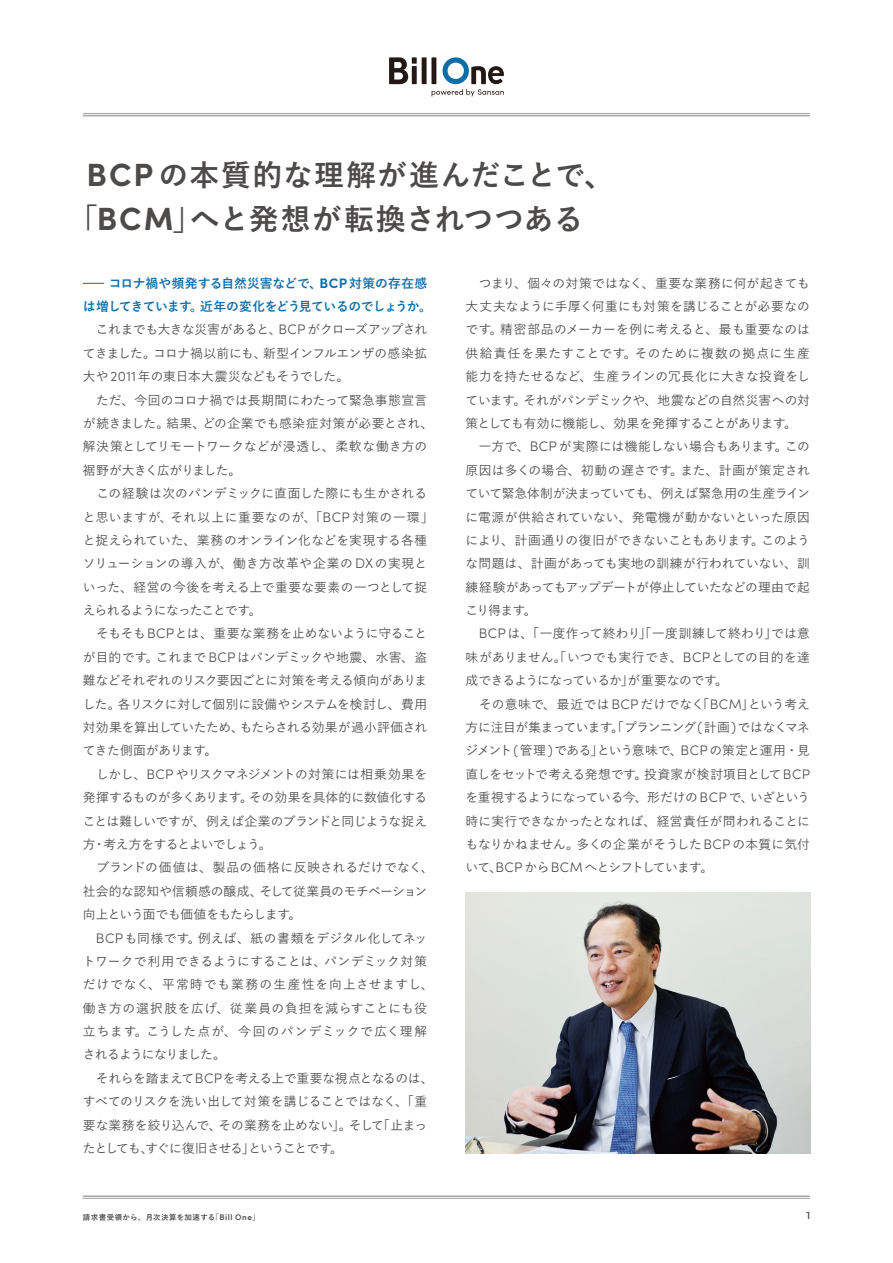
<style>
.page{position:relative;width:893px;height:1263px;background:#fff}
.page>*{position:absolute;margin:0;border:0;box-sizing:border-box;transform-origin:0 0}
.t1{font:700 29.7px/44.7px "Yu Go";letter-spacing:.035em;color:#4d4a4a}
.t2{font:500 12.75px/23.4px "Yu Go";letter-spacing:-.01em;color:#4c4b4b}
.t3{font:700 11.7px "Texta";color:#4c4b4b}
.t4{font:700 7.5px "Yu Go";letter-spacing:.065em;color:#4c4b4b}
.s1{font-family:"Sofia Pro";font-size:32.1px}
.s2{font-weight:700;color:#1170aa}
.s3{font-family:"Sofia Pro";font-weight:700;font-size:13.8px;color:#1170aa}
.s4{font-family:"Sofia Pro";font-weight:300;font-size:13.8px}
.s5{font-family:"Sofia Pro";font-weight:600;font-size:8.25px}
</style>
<div class="page">
<div style="left:422px;top:57px;width:5px;height:27px;background:#231816"></div>
<div style="left:431px;top:57px;width:5px;height:27px;background:#948e8d"></div>
<svg style="left:389px;top:57px;width:28px;height:27px"></svg>
<svg style="left:432px;top:57px;width:72px;height:40px"></svg>
<hr style="left:83px;top:113px;width:727px;height:1px;background:#a7a7a6">
<hr style="left:83px;top:115px;width:727px;height:1px;background:#a7a7a6">
<hr style="left:83px;top:1195px;width:727px;height:2px;background:#a7a7a6">
<hr style="left:83px;top:1198px;width:727px;height:1px;background:#a7a7a6">
<img style="left:466px;top:892px;width:344px;height:261px">
<svg style="left:83px;top:283px;width:21px;height:1px"></svg>
<h1 class="t1" style="left:68px;top:153px;width:547px;text-indent:19px"><span class="s1">BCP</span> の本質的な理解が進んだことで、「<span class="s1">BCM</span>」へと発想が転換されつつある</h1>
<p class="t2" style="left:83px;top:270px;width:352px;text-indent:26px"><span class="s2">コロナ禍や頻発する自然災害などで、</span><span class="s3">BCP</span> <span class="s2">対策の存在感は増してきています。近年の変化をどう見ているのでしょうか。</span>　これまでも大きな災害があると、<span class="s4">BCP</span> がクローズアップされてきました。コロナ禍以前にも、新型インフルエンザの感染拡大や<span class="s4">2011</span>年の東日本大震災などもそうでした。<br>　ただ、今回のコロナ禍では長期間にわたって緊急事態宣言が続きました。結果、どの企業でも感染症対策が必要とされ、解決策としてリモートワークなどが浸透し、柔軟な働き方の裾野が大きく広がりました。<br>　この経験は次のパンデミックに直面した際にも生かされると思いますが、それ以上に重要なのが、「<span class="s4">BCP</span> 対策の一環」と捉えられていた、業務のオンライン化などを実現する各種ソリューションの導入が、働き方改革や企業の<span class="s4">DX</span>の実現といった、経営の今後を考える上で重要な要素の一つとして捉えられるようになったことです。<br>　そもそも<span class="s4">BCP</span>とは、重要な業務を止めないように守ることが目的です。これまで<span class="s4">BCP</span>はパンデミックや地震、水害、盗難などそれぞれのリスク要因ごとに対策を考える傾向がありました。各リスクに対して個別に設備やシステムを検討し、費用対効果を算出していたため、もたらされる効果が過小評価されてきた側面があります。<br>　しかし、<span class="s4">BCP</span> やリスクマネジメントの対策には相乗効果を発揮するものが多くあります。その効果を具体的に数値化することは難しいですが、例えば企業のブランドと同じような捉え方・考え方をするとよいでしょう。<br>　ブランドの価値は、製品の価格に反映されるだけでなく、社会的な認知や信頼感の醸成、そして従業員のモチベーション向上という面でも価値をもたらします。</p>
<p class="t2" style="left:83px;top:924px;width:352px;text-indent:13px"><span class="s4">BCP</span>も同様です。例えば、紙の書類をデジタル化してネットワークで利用できるようにすることは、パンデミック対策だけでなく、平常時でも業務の生産性を向上させますし、働き方の選択肢を広げ、従業員の負担を減らすことにも役立ちます。こうした点が、今回のパンデミックで広く理解されるようになりました。<br>　それらを踏まえて<span class="s4">BCP</span>を考える上で重要な視点となるのは、すべてのリスクを洗い出して対策を講じることではなく、「重要な業務を絞り込んで、その業務を止めない」。そして「止まったとしても、すぐに復旧させる」ということです。</p>
<p class="t2" style="left:466px;top:270px;width:346px">　つまり、個々の対策ではなく、重要な業務に何が起きても大丈夫なように手厚く何重にも対策を講じることが必要なのです。精密部品のメーカーを例に考えると、最も重要なのは供給責任を果たすことです。そのために複数の拠点に生産能力を持たせるなど、生産ラインの冗長化に大きな投資をしています。それがパンデミックや、地震などの自然災害への対策としても有効に機能し、効果を発揮することがあります。　一方で、<span class="s4">BCP</span>が実際には機能しない場合もあります。この原因は多くの場合、初動の遅さです。また、計画が策定されていて緊急体制が決まっていても、例えば緊急用の生産ラインに電源が供給されていない、発電機が動かないといった原因により、計画通りの復旧ができないこともあります。このような問題は、計画があっても実地の訓練が行われていない、訓練経験があってもアップデートが停止していたなどの理由で起こり得ます。</p>
<p class="t2" style="left:466px;top:620px;width:346px;text-indent:13px"><span class="s4">BCP</span>は、「一度作って終わり」「一度訓練して終わり」では意味がありません。「いつでも実行でき、<span class="s4">BCP</span>としての目的を達成できるようになっているか」が重要なのです。<br>　その意味で、最近では<span class="s4">BCP</span> だけでなく「<span class="s4">BCM</span>」という考え方に注目が集まっています。「プランニング<span class="s4">(</span>計画<span class="s4">)</span>ではなくマネジメント<span class="s4">(</span>管理<span class="s4">)</span> である」という意味で、<span class="s4">BCP</span> の策定と運用・見直しをセットで考える発想です。投資家が検討項目として<span class="s4">BCP</span>を重視するようになっている今、形だけの <span class="s4">BCP</span> で、いざという時に実行できなかったとなれば、経営責任が問われることにもなりかねません。多くの企業がそうした<span class="s4">BCP</span>の本質に気付いて、<span class="s4">BCP</span> から<span class="s4">BCM</span> へとシフトしています。</p>
<p class="t4" style="left:83px;top:1212px;width:178px">請求書受領から、月次決算を加速する「<span class="s5">Bill One</span>」</p>
<p class="t3" style="left:806px;top:1209px;width:5px">1</p>
</div>
